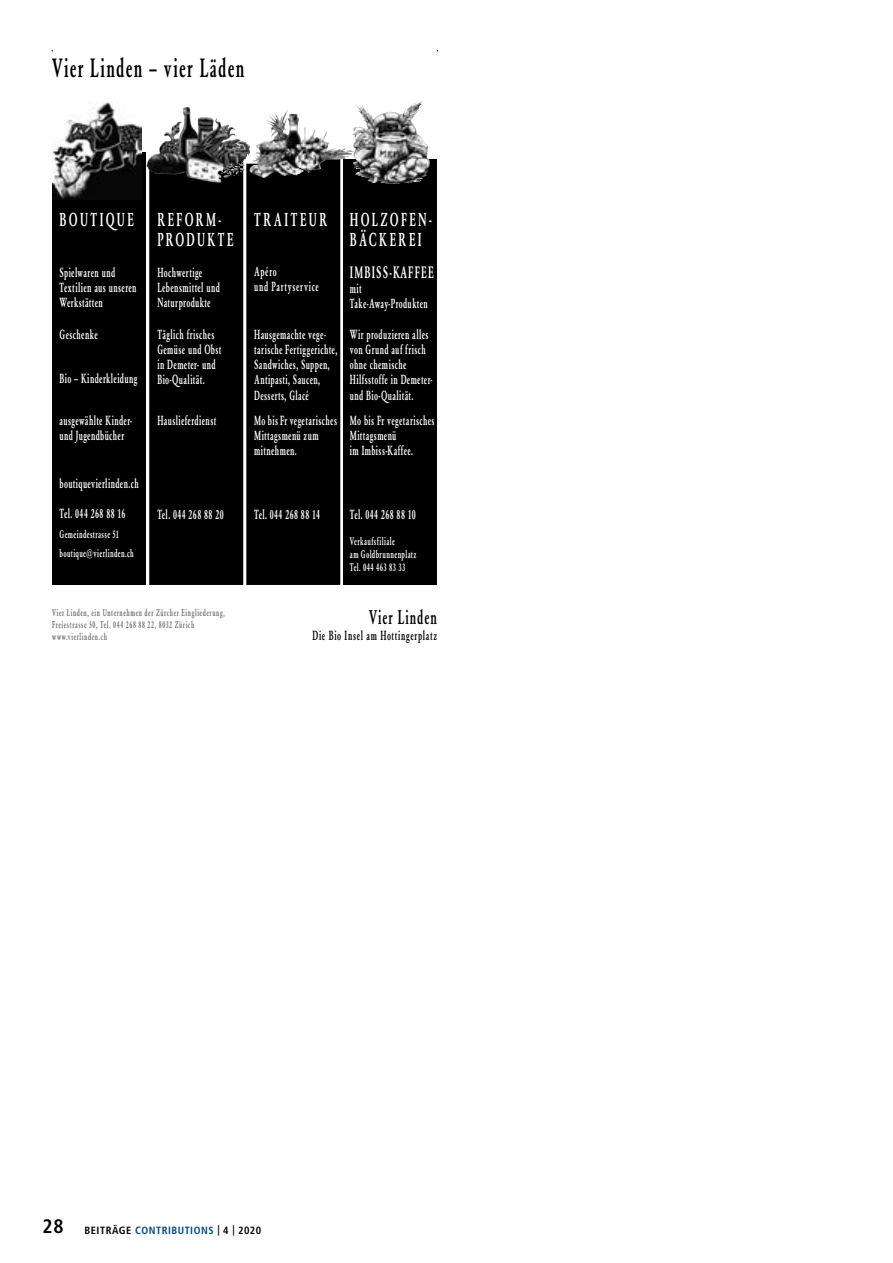
<style>
.page{position:relative;width:893px;height:1263px;background:#fff}
.page>*{position:absolute;margin:0;border:0;box-sizing:border-box;transform-origin:0 0}
.t1{font:500 26.1px "Garamond Condensed BQ";letter-spacing:.065em;color:#000;scale:.7 1}
.t2{font:500 19.5px "Garamond Condensed BQ";letter-spacing:.07em;color:#000;scale:.7 1}
.t3{font:500 18.45px/20.7px "Garamond Condensed BQ";letter-spacing:.185em;color:#fff;scale:.7 1}
.t4{font:500 16.35px "Garamond Condensed BQ";letter-spacing:.1em;color:#fff;scale:.7 1}
.t5{font:500 13.05px/15.1px "Garamond Condensed BQ";letter-spacing:.04em;color:#fff;scale:.7 1}
.t6{font:500 13.05px "Garamond Condensed BQ";letter-spacing:.07em;color:#000;scale:.7 1}
.t7{font:500 13.05px/15.1px "Garamond Condensed BQ";letter-spacing:.07em;color:#fff;scale:.7 1}
.t8{font:500 10.8px/13px "Garamond Condensed BQ";letter-spacing:.05em;color:#fff;scale:.7 1}
.t9{font:700 condensed 10.5px "Frutiger LT Pro";letter-spacing:.05em;color:#000}
.t10{font:500 9.75px/12px "Garamond Condensed BQ";letter-spacing:.08em;color:#706f6f;scale:.7 1}
.s1{font-size:19.5px}
.s2{color:#004884}
</style>
<div class="page">
<div style="left:343px;top:160px;width:94px;height:425px;background:#000"></div>
<div style="left:52px;top:152px;width:94px;height:433px;background:#000"></div>
<img style="left:52px;top:103px;width:89px;height:97px">
<img style="left:174px;top:107px;width:13px;height:32px">
<img style="left:382px;top:101px;width:41px;height:15px">
<img style="left:277px;top:110px;width:11px;height:13px">
<svg style="left:149px;top:150px;width:191px;height:435px;background:#0a0a0a"></svg>
<h1 class="t1" style="left:52px;top:53px;width:276px">Vier Linden – vier Läden</h1>
<h3 class="t3" style="left:60px;top:209px;width:108px">BOUTIQUE</h3>
<p class="t5" style="left:60px;top:265px;width:112px">Spielwaren und<br>Textilien aus unseren<br>Werkstätten</p>
<p class="t5" style="left:60px;top:327px;width:56px">Geschenke</p>
<p class="t5" style="left:60px;top:371px;width:113px">Bio – Kinderkleidung</p>
<p class="t5" style="left:60px;top:413px;width:105px">ausgewählte Kinder&shy;und Jugendbücher</p>
<p class="t5" style="left:60px;top:476px;width:115px">boutiquevierlinden.ch</p>
<p class="t5" style="left:60px;top:506px;width:96px">Tel. 044 268 88 16</p>
<p class="t8" style="left:60px;top:524px;width:108px;line-height:19.5px">Gemeindestrasse 51 boutique@vierlinden.ch</p>
<h3 class="t3" style="left:157px;top:209px;width:111px">REFORM-<br>PRODUKTE</h3>
<p class="t5" style="left:157px;top:265px;width:91px">Hochwertige<br>Lebensmittel und<br>Naturprodukte</p>
<p class="t5" style="left:157px;top:327px;width:93px">Täglich frisches<br>Gemüse und Obst in Demeter- und<br>Bio-Qualität.</p>
<p class="t5" style="left:157px;top:413px;width:86px">Hauslieferdienst</p>
<p class="t5" style="left:157px;top:507px;width:96px">Tel. 044 268 88 20</p>
<p class="t10" style="left:52px;top:606px;width:248px">Vier Linden, ein Unternehmen der Zürcher Eingliederung,<br>Freiestrasse 50, Tel. 044 268 88 22, 8032 Zürich www.vierlinden.ch</p>
<h3 class="t3" style="left:254px;top:209px;width:106px">TRAITEUR</h3>
<p class="t7" style="left:254px;top:264px;width:94px">Apéro<br>und Partyservice</p>
<p class="t5" style="left:254px;top:327px;width:120px">Hausgemachte vege&shy;tarische Fertiggerichte,<br>Sandwiches, Suppen,<br>Antipasti, Saucen,<br>Desserts, Glacé</p>
<p class="t5" style="left:254px;top:413px;width:120px">Mo bis Fr vegetarisches<br>Mittagsmenü zum mitnehmen.</p>
<h3 class="t3" style="left:350px;top:209px;width:119px">HOLZOFEN-<br>BÄCKEREI</h3>
<p class="t4" style="left:350px;top:263px;width:121px">IMBISS-KAFFEE</p>
<p class="t5" style="left:350px;top:281px;width:113px">mit<br>Take-Away-Produkten</p>
<p class="t5" style="left:350px;top:327px;width:120px">Wir produzieren alles von Grund auf frisch ohne chemische<br>Hilfsstoffe in Demeter&shy;und Bio-Qualität.</p>
<p class="t5" style="left:350px;top:413px;width:123px">Mo bis Fr vegetarisches<br>Mittagsmenü<br>im Imbiss-Kaffee.</p>
<p class="t5" style="left:350px;top:507px;width:96px">Tel. 044 268 88 10</p>
<p class="t8" style="left:350px;top:535px;width:97px">Verkaufsfiliale<br>am Goldbrunnenplatz<br>Tel. 044 463 83 33</p>
<h2 class="t2" style="left:369px;top:606px;width:99px">Vier Linden</h2>
<p class="t6" style="left:312px;top:627px;width:179px">Die Bio Insel am Hottingerplatz</p>
<p class="t5" style="left:254px;top:507px;width:95px">Tel. 044 268 88 14</p>
<p class="t9" style="left:43px;top:1224px;width:220px"><span class="s1">28</span> BEITRÄGE <span class="s2">CONTRIBUTIONS</span> | 4 | 2020</p>
</div>
